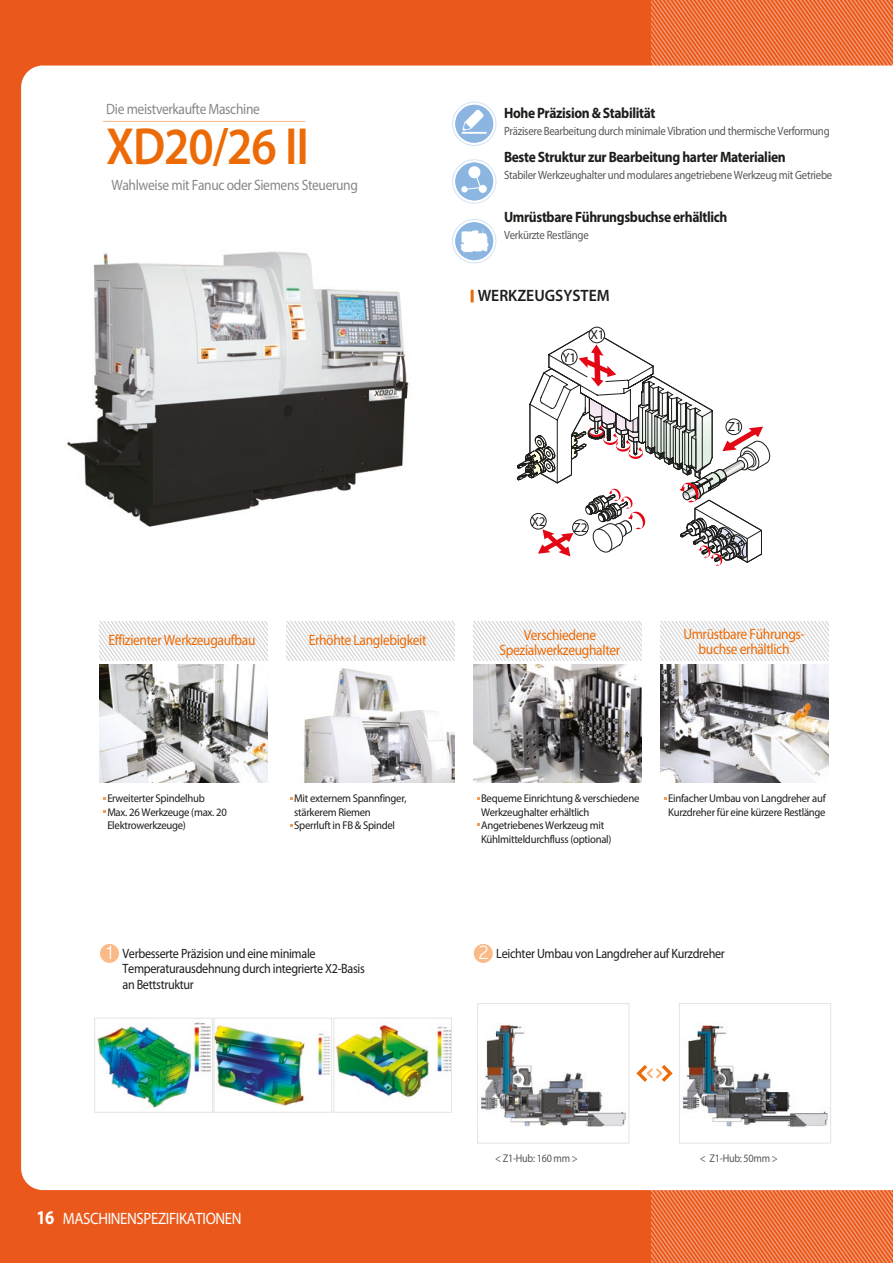
<style>
.page{position:relative;width:893px;height:1263px;background:#ea591b}
.page>*{position:absolute;margin:0;border:0;box-sizing:border-box;transform-origin:0 0}
.t1{font:600 52.5px "Myriad Pro";letter-spacing:-.025em;color:#ed6b06;scale:.9 1}
.t2{font:18px "YGO135";color:#fff;scale:.9 1}
.t3{font:16.5px "Myriad Pro";letter-spacing:-.025em;color:#fff;scale:.9 1}
.t4{font:600 16.5px "Myriad Pro";color:#1d1d1b;scale:.95 1}
.t5{font:15px/15px "Myriad Pro";letter-spacing:-.025em;color:#ed6b06;text-align:center;scale:.9 1}
.t6{font:700 15px "Myriad Pro";letter-spacing:-.025em;color:#1d1d1b;scale:.9 1}
.t7{font:15px "Myriad Pro";letter-spacing:-.025em;color:#878787;scale:.9 1}
.t8{font:13.5px/15.6px "Myriad Pro";letter-spacing:-.025em;color:#1d1d1b;scale:.9 1}
.t9{font:13.2px "Myriad Pro";letter-spacing:-.01em;color:#1d1d1b}
.t10{font:12px "Myriad Pro";letter-spacing:-.025em;color:#575756;scale:.9 1}
.t11{font:11.25px/13.5px "Myriad Pro";letter-spacing:-.025em;color:#1d1d1b;scale:.95 1}
.t12{font:11.25px "Myriad Pro";letter-spacing:-.025em;color:#575756;scale:.9 1}
.s1{font-family:"YGO135";font-size:18px;color:#fff}
.s2{font-weight:700;font-size:19.5px}
</style>
<div class="page">
<svg style="left:651px;top:0;width:242px;height:66px"></svg>
<svg style="left:651px;top:1190px;width:242px;height:73px"></svg>
<div style="left:21px;top:66px;width:872px;height:1124px;background:#fff"></div>
<svg style="left:660px;top:622px;width:168px;height:38px;background:#ededed"></svg>
<svg style="left:473px;top:622px;width:168px;height:38px;background:#ededed"></svg>
<svg style="left:287px;top:622px;width:167px;height:38px;background:#ededed"></svg>
<svg style="left:100px;top:622px;width:167px;height:38px;background:#ededed"></svg>
<img style="left:100px;top:665px;width:167px;height:117px">
<img style="left:287px;top:665px;width:167px;height:117px">
<img style="left:473px;top:665px;width:168px;height:117px">
<img style="left:660px;top:665px;width:168px;height:117px">
<img style="left:30px;top:233px;width:429px;height:305px">
<div style="left:452px;top:219px;width:44px;height:44px;border:1px solid #d3e3f6;border-radius:50%"></div>
<svg style="left:455px;top:222px;width:38px;height:38px"></svg>
<div style="left:452px;top:102px;width:44px;height:44px;border:1px solid #d3e3f6;border-radius:50%"></div>
<svg style="left:455px;top:105px;width:38px;height:38px"></svg>
<hr style="left:462px;top:132px;width:25px;height:2px;background:#fff">
<div style="left:452px;top:160px;width:44px;height:43px;border:1px solid #d3e3f6;border-radius:50%"></div>
<svg style="left:455px;top:163px;width:38px;height:37px"></svg>
<div style="left:100px;top:944px;width:19px;height:19px;background:#f9ba88;border-radius:50%"></div>
<div style="left:474px;top:944px;width:19px;height:19px;background:#f9ba88;border-radius:50%"></div>
<svg style="left:636px;top:1065px;width:37px;height:17px"></svg>
<div style="left:477px;top:1003px;width:152px;height:140px;border:1px solid #e4e4e3"></div>
<div style="left:679px;top:1003px;width:152px;height:140px;border:1px solid #e4e4e3"></div>
<img style="left:680px;top:1023px;width:149px;height:105px">
<img style="left:479px;top:1023px;width:148px;height:103px">
<img style="left:93px;top:1017px;width:118px;height:96px">
<div style="left:94px;top:1018px;width:119px;height:95px;border:1px solid #e4e4e3"></div>
<img style="left:216px;top:1024px;width:114px;height:82px">
<div style="left:214px;top:1018px;width:118px;height:95px;border:1px solid #e4e4e3"></div>
<img style="left:335px;top:1022px;width:115px;height:86px">
<div style="left:333px;top:1018px;width:119px;height:95px;border:1px solid #e4e4e3"></div>
<div style="left:589px;top:327px;width:16px;height:16px;border:1px solid #1d1d1b;border-radius:50%"></div>
<svg style="left:471px;top:290px;width:3px;height:12px"></svg>
<svg style="left:517px;top:329px;width:254px;height:250px;background:#e4dfdf"></svg>
<hr style="left:103px;top:121px;width:202px;height:1px;background:#f9ba88">
<h3 class="t7" style="left:106px;top:99px;width:172px">Die meistverkaufte Maschine</h3>
<h1 class="t1" style="left:106px;top:113px;width:227px">XD20/26 II</h1>
<h3 class="t7" style="left:111px;top:176px;width:276px">Wahlweise mit Fanuc oder Siemens Steuerung</h3>
<h3 class="t6" style="left:504px;top:103px;width:170px">Hohe Präzision &amp; Stabilität</h3>
<p class="t10" style="left:504px;top:125px;width:363px">Präzisere Bearbeitung durch minimale Vibration und thermische Verformung</p>
<h3 class="t6" style="left:504px;top:148px;width:314px">Beste Struktur zur Bearbeitung harter Materialien</h3>
<p class="t10" style="left:504px;top:169px;width:366px">Stabiler Werkzeughalter und modulares angetriebene Werkzeug mit Getriebe</p>
<h3 class="t6" style="left:504px;top:207px;width:250px">Umrüstbare Führungsbuchse erhältlich</h3>
<p class="t10" style="left:504px;top:229px;width:96px">Verkürzte Restlänge</p>
<h3 class="t4" style="left:478px;top:285px;width:141px">WERKZEUGSYSTEM</h3>
<p class="t9" style="left:562px;top:350px;width:15px">Y1</p>
<p class="t9" style="left:591px;top:328px;width:16px">X1</p>
<p class="t9" style="left:531px;top:514px;width:16px">X2</p>
<p class="t9" style="left:574px;top:520px;width:15px">Z2</p>
<p class="t9" style="left:728px;top:420px;width:15px">Z1</p>
<h3 class="t5" style="left:109px;top:632px;width:165px">Effizienter Werkzeugaufbau</h3>
<h3 class="t5" style="left:309px;top:632px;width:132px">Erhöhte Langlebigkeit</h3>
<h3 class="t5" style="left:499px;top:627px;width:136px">Verschiedene<br>Spezialwerkzeughalter</h3>
<h3 class="t5" style="left:683px;top:626px;width:136px;line-height:15.8px">Umrüstbare Führungs&shy;buchse erhältlich</h3>
<p class="t11" style="left:107px;top:792px;width:127px">Erweiterter Spindelhub<br>Max. 26 Werkzeuge (max. 20<br>Elektrowerkzeuge)</p>
<p class="t11" style="left:294px;top:792px;width:120px">Mit externem Spannfinger, stärkerem Riemen<br>Sperrluft in FB &amp; Spindel</p>
<p class="t11" style="left:481px;top:792px;width:168px">Bequeme Einrichtung &amp; verschiedene<br>Werkzeughalter erhältlich<br>Angetriebenes Werkzeug mit<br>Kühlmitteldurchfluss (optional)</p>
<p class="t11" style="left:668px;top:792px;width:167px">Einfacher Umbau von Langdreher auf<br>Kurzdreher für eine kürzere Restlänge</p>
<h2 class="t2" style="left:104px;top:942px;width:14px">1</h2>
<p class="t8" style="left:478px;top:945px;width:276px"><span class="s1">2</span> Leichter Umbau von Langdreher auf Kurzdreher</p>
<p class="t8" style="left:122px;top:945px;width:271px">Verbesserte Präzision und eine minimale<br>Temperaturausdehnung durch integrierte X2-Basis an Bettstruktur</p>
<h3 class="t3" style="left:36px;top:1209px;width:230px"><span class="s2">16</span> MASCHINENSPEZIFIKATIONEN</h3>
<p class="t12" style="left:495px;top:1152px;width:93px">&lt; Z1-Hub: 160 mm &gt;</p>
<p class="t12" style="left:700px;top:1152px;width:88px">&lt; Z1-Hub: 50mm &gt;</p>
</div>
